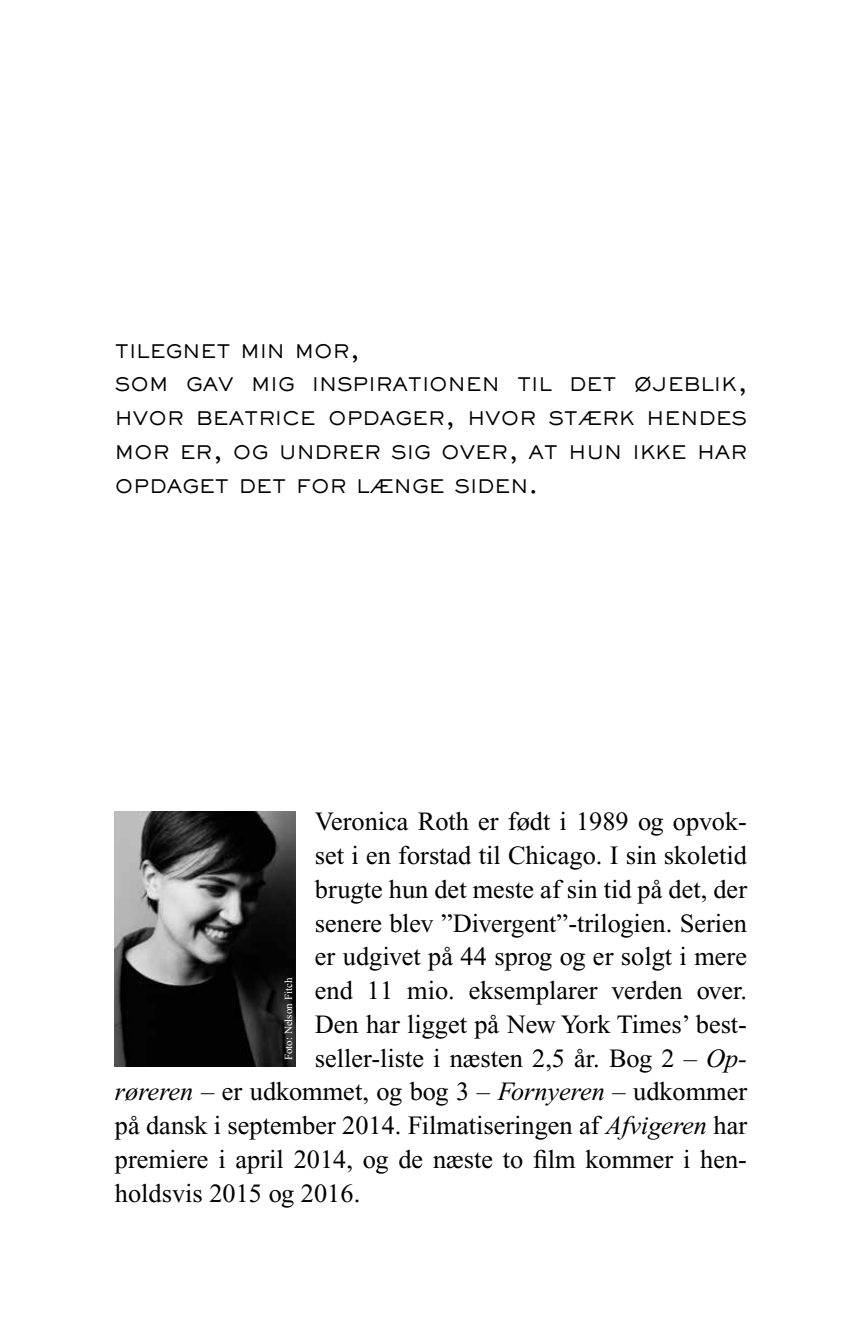
<style>
.page{position:relative;width:862px;height:1340px;background:#fff}
.page>*{position:absolute;margin:0;border:0;box-sizing:border-box;transform-origin:0 0}
.t1{font:26.32px "Times New Roman";color:#000}
.t2{font:500 18.45px/33.8px "Sackers Gothic";color:#000}
.t3{font:11.03px "Times New Roman";color:#fff}
.s1{font-size:26.32px}
.s2{font-style:italic}
</style>
<div class="page">
<img style="left:115px;top:811px;width:180px;height:255px">
<p class="t2" style="left:115px;top:333px;width:633px">TILEGNET MIN MOR<span class="s1">,<br></span>SOM GAV MIG INSPIRATIONEN TIL DET ØJEBLIK<span class="s1">, </span>HVOR BEATRICE OPDAGER<span class="s1">,</span> HVOR STÆRK HENDES MOR ER<span class="s1">,</span> OG UNDRER SIG OVER<span class="s1">,</span> AT HUN IKKE HAR OPDAGET DET FOR LÆNGE SIDEN<span class="s1">.</span></p>
<p class="t1" style="left:315px;top:807px;width:433px">Veronica Roth er født i 1989 og opvok-</p>
<p class="t1" style="left:315px;top:841px;width:433px">set i en forstad til Chicago. I sin skoletid</p>
<p class="t1" style="left:315px;top:874px;width:433px">brugte hun det meste af sin tid på det, der</p>
<p class="t1" style="left:315px;top:908px;width:433px">senere blev ”Divergent”-trilogien. Serien</p>
<p class="t1" style="left:315px;top:942px;width:433px">er udgivet på 44 sprog og er solgt i mere</p>
<p class="t1" style="left:315px;top:976px;width:433px">end 11 mio. eksemplarer verden over.</p>
<p class="t1" style="left:315px;top:1009px;width:433px">Den har ligget på New York Times’ best-</p>
<p class="t1" style="left:315px;top:1043px;width:433px">seller-liste i næsten 2,5 år. Bog 2 – <span class="s2">Op-</span></p>
<p class="t1" style="left:115px;top:1077px;width:633px"><span class="s2">røreren</span> – er udkommet, og bog 3 – <span class="s2">Fornyeren</span> – udkommer</p>
<p class="t1" style="left:115px;top:1111px;width:633px">på dansk i september 2014. Filmatiseringen af <span class="s2">Afvigeren</span> har</p>
<p class="t1" style="left:115px;top:1144px;width:633px">premiere i april 2014, og de næste to film kommer i hen-</p>
<p class="t1" style="left:115px;top:1178px;width:247px">holdsvis 2015 og 2016.</p>
<p class="t3" style="left:282px;top:1060px;width:84px;rotate:-90deg">Foto: Nelson Fitch</p>
</div>
